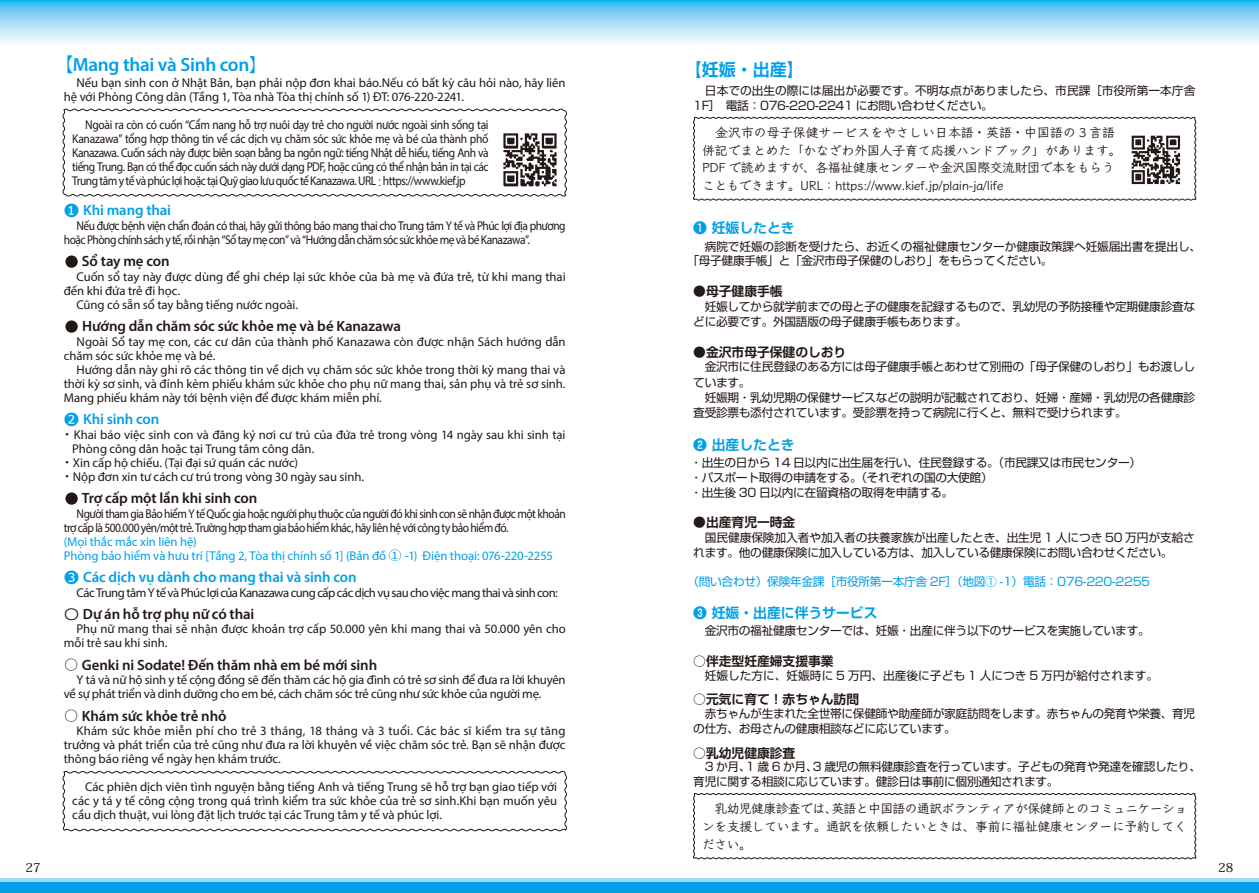
<style>
.page{position:relative;width:1259px;height:893px;background:#fff}
.page>*{position:absolute;margin:0;border:0;box-sizing:border-box;transform-origin:0 0}
.t1{font:600 19.2px "Myriad Pro";letter-spacing:-.02em;color:#00a0e9}
.t2{font:700 16.95px "Shin Go Pr 6 De";color:#00a0e9}
.t3{font:600 14.85px "Myriad Pro";letter-spacing:-.01em;color:#221815}
.t4{font:600 14.85px "Myriad Pro";letter-spacing:-.01em;color:#00a0e9}
.t5{font:700 13.8px "Shin Go Pro De";color:#00a0e9}
.t6{font:12.75px/14.1px "Myriad Pro";letter-spacing:-.01em;color:#221815}
.t7{font:12.75px/14.1px "Myriad Pro";letter-spacing:-.01em;color:#221815;text-align:justify;scale:.9 1}
.t8{font:12.75px/14.1px "Myriad Pro";letter-spacing:-.045em;color:#221815;scale:.9 1}
.t9{font:600 12.75px/17.5px "Klee";letter-spacing:-.025em;color:#231916}
.t10{font:12.75px/14.1px "Myriad Pro";letter-spacing:-.005em;color:#00a0e9}
.t11{font:12.75px "Myriad Pro";letter-spacing:-.045em;color:#221815}
.t12{font:700 12.75px "Shin Go Pro De";color:#231916}
.t13{font:500 12.3px "Koz Min Pro";color:#221815}
.t14{font:700 12.15px "Futo Min A101 Pro";color:#231916}
.t15{font:11.7px/14.9px "Shin Go Pro";letter-spacing:-.025em;color:#231916}
.t16{font:11.7px/14.9px "Shin Go Pro";color:#231916}
.t17{font:11.7px "Shin Go Pro";letter-spacing:-.025em;color:#00a0e9}
.s1{font-family:"Meiryo";font-weight:400;font-size:20.1px}
.s2{font-family:"Meiryo";font-weight:400}
.s3{font-family:"Koz Min Pr 6 N"}
.s4{font-family:"Meiryo";font-weight:400;font-size:15.6px}
.s5{font-family:"Meiryo";font-size:13.35px}
</style>
<div class="page">
<svg style="left:62px;top:108px;width:505px;height:89px"></svg>
<svg style="left:62px;top:771px;width:505px;height:61px"></svg>
<img style="left:501px;top:131px;width:58px;height:57px">
<svg style="left:693px;top:117px;width:503px;height:84px"></svg>
<svg style="left:693px;top:793px;width:503px;height:66px"></svg>
<img style="left:1130px;top:134px;width:51px;height:51px">
<svg style="left:0;top:0;width:1259px;height:43px;background:#9bdaf6"></svg>
<div style="left:0;top:878px;width:1259px;height:15px;background:#9fd8f7"></div>
<div style="left:0;top:882px;width:1259px;height:11px;background:#00a0e9"></div>
<h1 class="t1" style="left:54px;top:53px;width:215px"><span class="s1">【</span>Mang thai và Sinh con<span class="s2">】</span></h1>
<p class="t6" style="left:64px;top:75px;width:503px;text-indent:13px">Nếu bạn sinh con ở Nhật Bản, bạn phải nộp đơn khai báo.Nếu có bất kỳ câu hỏi nào, hãy liên hệ với Phòng Công dân (Tầng 1, Tòa nhà Tòa thị chính số 1) ĐT: 076-220-2241.</p>
<p class="t7" style="left:72px;top:118px;width:464px;text-indent:13px">Ngoài ra còn có cuốn “Cẩm nang hỗ trợ nuôi dạy trẻ cho người nước ngoài sinh sống tại Kanazawa” tổng hợp thông tin về các dịch vụ chăm sóc sức khỏe mẹ và bé của thành phố Kanazawa. Cuốn sách này được biên soạn bằng ba ngôn ngữ: tiếng Nhật dễ hiểu, tiếng Anh và tiếng Trung. Bạn có thể đọc cuốn sách này dưới dạng PDF, hoặc cũng có thể nhận bản in tại các Trung tâm y tế và phúc lợi hoặc tại Quỹ giao lưu quốc tế Kanazawa. URL <span class="s3">:</span> https://www.kief.jp</p>
<p class="t4" style="left:64px;top:201px;width:109px"><span class="s4">❶</span> Khi mang thai</p>
<p class="t8" style="left:64px;top:218px;width:559px;text-indent:13px">Nếu được bệnh viện chẩn đoán có thai, hãy gửi thông báo mang thai cho Trung tâm Y tế và Phúc lợi địa phương hoặc Phòng chính sách y tế, rồi nhận “Sổ tay mẹ con” và “Hướng dẫn chăm sóc sức khỏe mẹ và bé Kanazawa”.</p>
<p class="t3" style="left:64px;top:252px;width:107px"><span class="s4">●</span> Sổ tay mẹ con</p>
<p class="t6" style="left:77px;top:269px;width:490px">Cuốn sổ tay này được dùng để ghi chép lại sức khỏe của bà mẹ và đứa trẻ, từ khi mang thai</p>
<p class="t6" style="left:64px;top:283px;width:118px">đến khi đứa trẻ đi học.</p>
<p class="t6" style="left:77px;top:297px;width:223px">Cũng có sẵn sổ tay bằng tiếng nước ngoài.</p>
<p class="t3" style="left:64px;top:316px;width:339px"><span class="s4">●</span> Hướng dẫn chăm sóc sức khỏe mẹ và bé Kanazawa</p>
<p class="t6" style="left:64px;top:334px;width:503px;text-indent:13px">Ngoài Sổ tay mẹ con, các cư dân của thành phố Kanazawa còn được nhận Sách hướng dẫn chăm sóc sức khỏe mẹ và bé.</p>
<p class="t6" style="left:64px;top:362px;width:503px;text-align:justify;text-indent:13px">Hướng dẫn này ghi rõ các thông tin về dịch vụ chăm sóc sức khỏe trong thời kỳ mang thai và thời kỳ sơ sinh, và đính kèm phiếu khám sức khỏe cho phụ nữ mang thai, sản phụ và trẻ sơ sinh.<br>Mang phiếu khám này tới bệnh viện để được khám miễn phí.</p>
<p class="t4" style="left:64px;top:410px;width:97px"><span class="s4">❷</span> Khi sinh con</p>
<p class="t6" style="left:60px;top:427px;width:507px"><span class="s5">・</span> Khai báo việc sinh con và đăng ký nơi cư trú của đứa trẻ trong vòng 14 ngày sau khi sinh tại</p>
<p class="t6" style="left:72px;top:441px;width:243px">Phòng công dân hoặc tại Trung tâm công dân.</p>
<p class="t6" style="left:60px;top:455px;width:239px"><span class="s5">・</span> Xin cấp hộ chiếu. (Tại đại sứ quán các nước)</p>
<p class="t6" style="left:60px;top:469px;width:305px"><span class="s5">・</span> Nộp đơn xin tư cách cư trú trong vòng 30 ngày sau sinh.</p>
<p class="t3" style="left:64px;top:488px;width:195px"><span class="s4">●</span> Trợ cấp một lần khi sinh con</p>
<p class="t8" style="left:64px;top:506px;width:559px;text-indent:13px">Người tham gia Bảo hiểm Y tế Quốc gia hoặc người phụ thuộc của người đó khi sinh con sẽ nhận được một khoản trợ cấp là 500.000 yên/một trẻ. Trường hợp tham gia bảo hiểm khác, hãy liên hệ với công ty bảo hiểm đó.</p>
<p class="t10" style="left:64px;top:534px;width:491px">(Mọi thắc mắc xin liên hệ)<br>Phòng bảo hiểm và hưu trí [Tầng 2, Tòa thị chính số 1] (Bản đồ <span class="s5">①</span> -1) Điện thoại: 076-220-2255</p>
<p class="t4" style="left:64px;top:567px;width:294px"><span class="s4">❸</span> Các dịch vụ dành cho mang thai và sinh con</p>
<p class="t11" style="left:77px;top:584px;width:483px">Các Trung tâm Y tế và Phúc lợi của Kanazawa cung cấp các dịch vụ sau cho việc mang thai và sinh con:</p>
<p class="t3" style="left:64px;top:604px;width:192px"><span class="s4">〇</span> Dự án hỗ trợ phụ nữ có thai</p>
<p class="t6" style="left:64px;top:622px;width:503px;text-indent:13px">Phụ nữ mang thai sẽ nhận được khoản trợ cấp 50.000 yên khi mang thai và 50.000 yên cho mỗi trẻ sau khi sinh.</p>
<p class="t3" style="left:64px;top:655px;width:315px"><span class="s2">○</span> Genki ni Sodate! Đến thăm nhà em bé mới sinh</p>
<p class="t6" style="left:64px;top:673px;width:503px;text-indent:13px">Y tá và nữ hộ sinh y tế cộng đồng sẽ đến thăm các hộ gia đình có trẻ sơ sinh để đưa ra lời khuyên về sự phát triển và dinh dưỡng cho em bé, cách chăm sóc trẻ cũng như sức khỏe của người mẹ.</p>
<p class="t3" style="left:64px;top:706px;width:164px"><span class="s2">○</span> Khám sức khỏe trẻ nhỏ</p>
<p class="t6" style="left:64px;top:724px;width:503px;text-align:justify;text-indent:13px">Khám sức khỏe miễn phí cho trẻ 3 tháng, 18 tháng và 3 tuổi. Các bác sĩ kiểm tra sự tăng trưởng và phát triển của trẻ cũng như đưa ra lời khuyên về việc chăm sóc trẻ. Bạn sẽ nhận được thông báo riêng về ngày hẹn khám trước.</p>
<p class="t6" style="left:72px;top:780px;width:486px;text-align:justify;text-indent:13px">Các phiên dịch viên tình nguyện bằng tiếng Anh và tiếng Trung sẽ hỗ trợ bạn giao tiếp với các y tá y tế công cộng trong quá trình kiểm tra sức khỏe của trẻ sơ sinh.Khi bạn muốn yêu cầu dịch thuật, vui lòng đặt lịch trước tại các Trung tâm y tế và phúc lợi.</p>
<h2 class="t2" style="left:685px;top:55px;width:121px">【妊娠・出産】</h2>
<p class="t16" style="left:693px;top:82px;width:503px">　日本での出生の際には届出が必要です。不明な点がありましたら、市民課［市役所第一本庁舎<br>1F］　電話：076-220-2241 にお問い合わせください。</p>
<p class="t9" style="left:702px;top:123px;width:420px">　金沢市の母子保健サービスをやさしい日本語・英語・中国語の 3 言語併記でまとめた「かなざわ外国人子育て応援ハンドブック」があります。PDF で読めますが、各福祉健康センターや金沢国際交流財団で本をもらうこともできます。URL：https://www.kief.jp/plain-ja/life</p>
<p class="t5" style="left:693px;top:217px;width:103px">❶ 妊娠したとき</p>
<p class="t15" style="left:687px;top:237px;width:515px;text-indent:6px">　病院で妊娠の診断を受けたら、お近くの福祉健康センターか健康政策課へ妊娠届出書を提出し、「母子健康手帳」と「金沢市母子保健のしおり」をもらってください。</p>
<p class="t12" style="left:693px;top:281px;width:91px">●母子健康手帳</p>
<p class="t15" style="left:693px;top:297px;width:503px">　妊娠してから就学前までの母と子の健康を記録するもので、乳幼児の予防接種や定期健康診査などに必要です。外国語版の母子健康手帳もあります。</p>
<p class="t12" style="left:693px;top:341px;width:155px">●金沢市母子保健のしおり</p>
<p class="t15" style="left:693px;top:358px;width:503px;line-height:15.5px">　金沢市に住民登録のある方には母子健康手帳とあわせて別冊の「母子保健のしおり」もお渡ししています。<br>　妊娠期・乳幼児期の保健サービスなどの説明が記載されており、妊婦・産婦・乳幼児の各健康診査受診票も添付されています。受診票を持って病院に行くと、無料で受けられます。</p>
<p class="t5" style="left:693px;top:433px;width:103px">❷ 出産したとき</p>
<p class="t15" style="left:690px;top:454px;width:452px">・出生の日から 14 日以内に出生届を行い、住民登録する。（市民課又は市民センター）・パスポート取得の申請をする。（それぞれの国の大使館）<br>・出生後 30 日以内に在留資格の取得を申請する。</p>
<p class="t12" style="left:693px;top:512px;width:104px">●出産育児一時金</p>
<p class="t15" style="left:693px;top:529px;width:503px">　国民健康保険加入者や加入者の扶養家族が出産したとき、出生児 1 人につき 50 万円が支給されます。他の健康保険に加入している方は、加入している健康保険にお問い合わせください。</p>
<p class="t17" style="left:687px;top:572px;width:464px">（問い合わせ）保険年金課［市役所第一本庁舎 2F］（地図① -1）電話：076-220-2255</p>
<p class="t5" style="left:693px;top:601px;width:186px">❸ 妊娠・出産に伴うサービス</p>
<p class="t15" style="left:693px;top:622px;width:458px">　金沢市の福祉健康センターでは、妊娠・出産に伴う以下のサービスを実施しています。</p>
<p class="t12" style="left:693px;top:651px;width:142px">○伴走型妊産婦支援事業</p>
<p class="t16" style="left:693px;top:667px;width:466px">　妊娠した方に、妊娠時に 5 万円、出産後に子ども 1 人につき 5 万円が給付されます。</p>
<p class="t12" style="left:693px;top:689px;width:167px">○元気に育て！赤ちゃん訪問</p>
<p class="t15" style="left:693px;top:705px;width:503px">　赤ちゃんが生まれた全世帯に保健師や助産師が家庭訪問をします。赤ちゃんの発育や栄養、育児の仕方、お母さんの健康相談などに応じています。</p>
<p class="t12" style="left:693px;top:742px;width:104px">○乳幼児健康診査</p>
<p class="t15" style="left:693px;top:758px;width:509px">　3 か月、1 歳 6 か月、3 歳児の無料健康診査を行っています。子どもの発育や発達を確認したり、育児に関する相談に応じています。健診日は事前に個別通知されます。</p>
<p class="t9" style="left:702px;top:800px;width:486px;text-align:justify">　乳幼児健康診査では、英語と中国語の通訳ボランティアが保健師とのコミュニケーションを支援しています。通訳を依頼したいときは、事前に福祉健康センターに予約してください。</p>
<p class="t14" style="left:1220px;top:858px;width:15px">28</p>
<p class="t13" style="left:26px;top:859px;width:17px">27</p>
<p class="t13" style="left:1218px;top:859px;width:17px">28</p>
</div>
